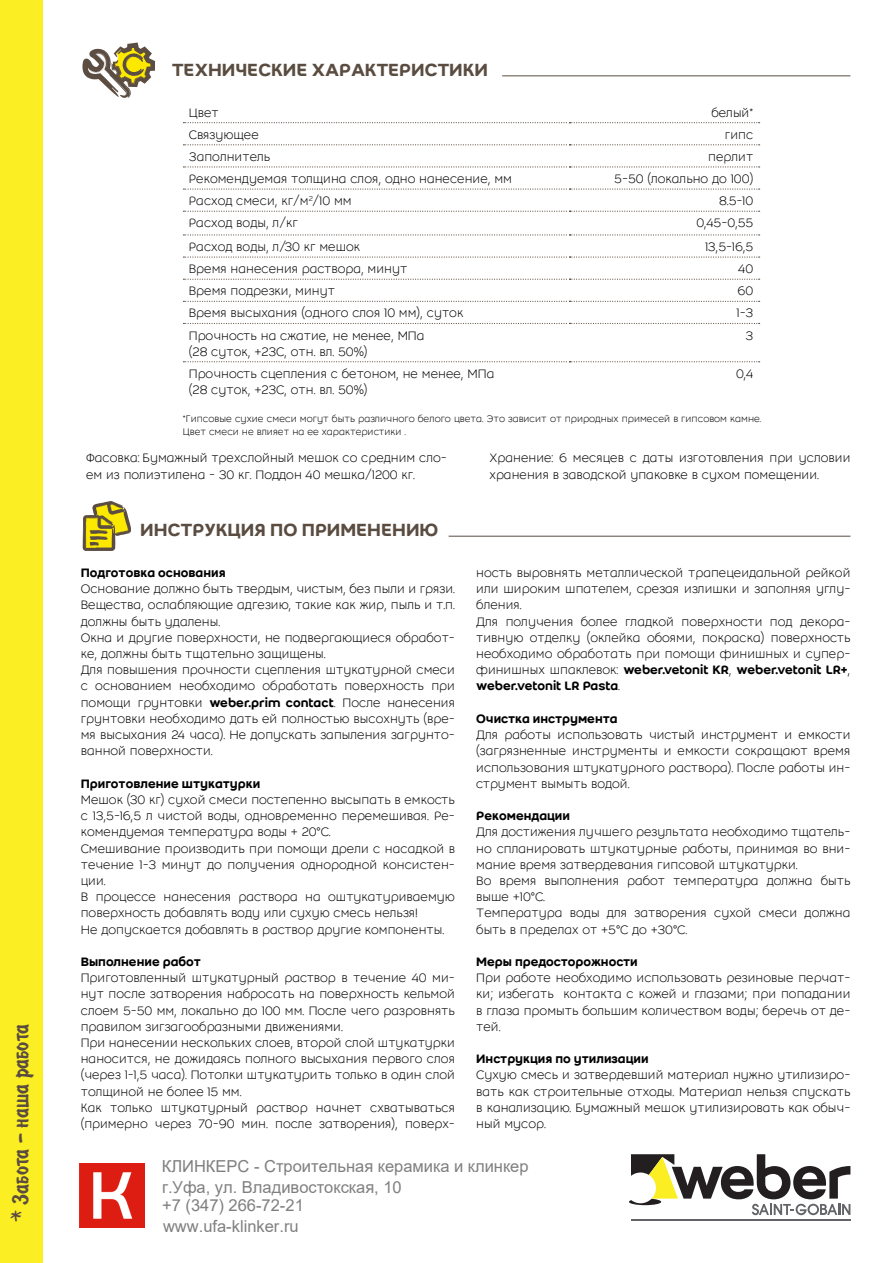
<style>
.page{position:relative;width:893px;height:1263px;background:#fff}
.page>*{position:absolute;margin:0;border:0;box-sizing:border-box;transform-origin:0 0}
.t1{font:24px "SPSL Brush";color:#5a4c40}
.t2{font:500 19.5px "Weber";color:#5a4c40}
.t3{font:16.5px/20.5px "Arial";color:#7f7f7f}
.t4{font:300 13.5px/16.2px "Weber";color:#000}
.t5{font:500 13.5px "Weber";color:#000}
.t6{font:300 10.5px/12.6px "Weber";color:#000}
.s1{font-weight:500}
</style>
<div class="page">
<div style="left:0;top:0;width:43px;height:1262px;background:#fbee23"></div>
<hr style="left:631px;top:1219px;width:219px;height:1px;background:#636467">
<svg style="left:629px;top:1154px;width:221px;height:61px"></svg>
<svg style="left:183px;top:188px;width:577px;height:2px"></svg>
<svg style="left:183px;top:279px;width:577px;height:1px"></svg>
<svg style="left:183px;top:301px;width:577px;height:1px"></svg>
<svg style="left:183px;top:361px;width:577px;height:1px"></svg>
<svg style="left:183px;top:144px;width:577px;height:1px"></svg>
<svg style="left:183px;top:166px;width:577px;height:1px"></svg>
<svg style="left:183px;top:122px;width:577px;height:1px"></svg>
<svg style="left:183px;top:234px;width:577px;height:1px"></svg>
<svg style="left:183px;top:211px;width:577px;height:1px"></svg>
<svg style="left:183px;top:256px;width:577px;height:2px"></svg>
<svg style="left:183px;top:323px;width:577px;height:1px"></svg>
<svg style="left:82px;top:43px;width:73px;height:55px"></svg>
<hr style="left:449px;top:536px;width:401px;height:1px;background:#5a4c40">
<hr style="left:502px;top:75px;width:348px;height:1px;background:#5a4c40">
<svg style="left:83px;top:501px;width:48px;height:50px"></svg>
<img style="left:79px;top:1163px;width:65px;height:65px">
<h1 class="t1" style="left:9px;top:1221px;width:199px;rotate:-90deg">* Забота - наша работа</h1>
<h2 class="t2" style="left:172px;top:58px;width:318px">ТЕХНИЧЕСКИЕ ХАРАКТЕРИСТИКИ</h2>
<p class="t4" style="left:189px;top:104px;width:31px">Цвет</p>
<p class="t4" style="left:711px;top:104px;width:43px">белый*</p>
<p class="t4" style="left:189px;top:127px;width:71px">Связующее</p>
<p class="t4" style="left:725px;top:127px;width:30px">гипс</p>
<p class="t4" style="left:189px;top:149px;width:83px">Заполнитель</p>
<p class="t4" style="left:708px;top:149px;width:47px">перлит</p>
<p class="t4" style="left:189px;top:171px;width:325px">Рекомендуемая толщина слоя, одно нанесение, мм</p>
<p class="t4" style="left:614px;top:171px;width:140px">5-50 (локально до 100)</p>
<p class="t4" style="left:189px;top:193px;width:164px">Расход смеси, кг/м<sup>2</sup>/10 мм</p>
<p class="t4" style="left:719px;top:193px;width:36px">8.5-10</p>
<p class="t4" style="left:189px;top:215px;width:111px">Расход воды, л/кг</p>
<p class="t4" style="left:696px;top:215px;width:58px">0,45-0,55</p>
<p class="t4" style="left:189px;top:239px;width:173px">Расход воды, л/30 кг мешок</p>
<p class="t4" style="left:705px;top:239px;width:50px">13,5-16,5</p>
<p class="t4" style="left:189px;top:261px;width:220px">Время нанесения раствора, минут</p>
<p class="t4" style="left:738px;top:261px;width:16px">40</p>
<p class="t4" style="left:189px;top:283px;width:148px">Время подрезки, минут</p>
<p class="t4" style="left:737px;top:283px;width:17px">60</p>
<p class="t4" style="left:189px;top:305px;width:276px">Время высыхания (одного слоя 10 мм), суток</p>
<p class="t4" style="left:737px;top:305px;width:18px">1-3</p>
<p class="t4" style="left:189px;top:327px;width:237px">Прочность на сжатие, не менее, МПа (28 суток, +23С, отн. вл. 50%)</p>
<p class="t4" style="left:746px;top:327px;width:9px">3</p>
<p class="t4" style="left:189px;top:366px;width:307px">Прочность сцепления с бетоном, не менее, МПа (28 суток, +23С, отн. вл. 50%)</p>
<p class="t4" style="left:736px;top:366px;width:19px">0,4</p>
<p class="t6" style="left:183px;top:413px;width:580px">*Гипсовые сухие смеси могут быть различного белого цвета. Это зависит от природных примесей в гипсовом камне.<br>Цвет смеси не влияет на ее характеристики .</p>
<p class="t4" style="left:86px;top:450px;width:362px">Фасовка: Бумажный трехслойный мешок со средним сло&shy;ем из полиэтилена - 30 кг. Поддон 40 мешка/1200 кг.</p>
<p class="t4" style="left:490px;top:450px;width:362px">Хранение: 6 месяцев с даты изготовления при условии хранения в заводской упаковке в сухом помещении.</p>
<h2 class="t2" style="left:140px;top:518px;width:299px">ИНСТРУКЦИЯ ПО ПРИМЕНЕНИЮ</h2>
<p class="t5" style="left:81px;top:565px;width:146px">Подготовка основания</p>
<p class="t4" style="left:81px;top:581px;width:376px">Основание должно быть твердым, чистым, без пыли и грязи.<br>Вещества, ослабляющие адгезию, такие как жир, пыль и т.п. должны быть удалены.<br>Окна и другие поверхности, не подвергающиеся обработ&shy;ке, должны быть тщательно защищены.<br>Для повышения прочности сцепления штукатурной смеси с основанием необходимо обработать поверхность при помощи грунтовки <span class="s1">weber.prim contact</span>. После нанесения грунтовки необходимо дать ей полностью высохнуть (вре&shy;мя высыхания 24 часа). Не допускать запыления загрунто&shy;ванной поверхности.</p>
<p class="t5" style="left:81px;top:775px;width:181px">Приготовление штукатурки</p>
<p class="t4" style="left:81px;top:792px;width:376px">Мешок (30 кг) сухой смеси постепенно высыпать в емкость с 13,5-16,5 л чистой воды, одновременно перемешивая. Ре&shy;комендуемая температура воды + 20°С.<br>Смешивание производить при помощи дрели с насадкой в течение 1-3 минут до получения однородной консистен&shy;ции.<br>В процессе нанесения раствора на оштукатуриваемую поверхность добавлять воду или сухую смесь нельзя!<br>Не допускается добавлять в раствор другие компоненты.</p>
<p class="t5" style="left:81px;top:953px;width:122px">Выполнение работ</p>
<p class="t4" style="left:81px;top:970px;width:376px">Приготовленный штукатурный раствор в течение 40 ми&shy;нут после затворения набросать на поверхность кельмой слоем 5-50 мм, локально до 100 мм. После чего разровнять правилом зигзагообразными движениями.<br>При нанесении нескольких слоев, второй слой штукатурки наносится, не дожидаясь полного высыхания первого слоя (через 1-1,5 часа). Потолки штукатурить только в один слой толщиной не более 15 мм.<br>Как только штукатурный раствор начнет схватываться (примерно через 70-90 мин. после затворения), поверх-</p>
<p class="t4" style="left:476px;top:565px;width:376px">ность выровнять металлической трапецеидальной рейкой или широким шпателем, срезая излишки и заполняя углу&shy;бления.<br>Для получения более гладкой поверхности под декора&shy;тивную отделку (оклейка обоями, покраска) поверхность необходимо обработать при помощи финишных и супер&shy;финишных шпаклевок: <span class="s1">weber.vetonit KR</span>, <span class="s1">weber.vetonit LR+</span>, <span class="s1">weber.vetonit LR Pasta</span>.</p>
<p class="t5" style="left:476px;top:710px;width:143px">Очистка инструмента</p>
<p class="t4" style="left:476px;top:727px;width:376px;text-align:justify">Для работы использовать чистый инструмент и емкости (загрязненные инструменты и емкости сокращают время использования штукатурного раствора). После работы ин&shy;струмент вымыть водой.</p>
<p class="t5" style="left:476px;top:808px;width:95px">Рекомендации</p>
<p class="t4" style="left:476px;top:824px;width:376px">Для достижения лучшего результата необходимо тщатель&shy;но спланировать штукатурные работы, принимая во вни&shy;мание время затвердевания гипсовой штукатурки.<br>Во время выполнения работ температура должна быть выше +10°С.<br>Температура воды для затворения сухой смеси должна быть в пределах от +5°С до +30°С.</p>
<p class="t5" style="left:476px;top:953px;width:163px">Меры предосторожности</p>
<p class="t4" style="left:476px;top:970px;width:376px;text-align:justify">При работе необходимо использовать резиновые перчат&shy;ки; избегать контакта с кожей и глазами; при попадании в глаза промыть большим количеством воды; беречь от де&shy;тей.</p>
<p class="t5" style="left:476px;top:1051px;width:174px">Инструкция по утилизации</p>
<p class="t4" style="left:476px;top:1067px;width:376px;text-align:justify">Сухую смесь и затвердевший материал нужно утилизиро&shy;вать как строительные отходы. Материал нельзя спускать в канализацию. Бумажный мешок утилизировать как обыч&shy;ный мусор.</p>
<p class="t3" style="left:162px;top:1156px;width:368px">КЛИНКЕРС - Строительная керамика и клинкер г.Уфа, ул. Владивостокская, 10</p>
<p class="t3" style="left:162px;top:1194px;width:143px;line-height:21.3px">+7 (347) 266-72-21 www.ufa-klinker.ru</p>
</div>
